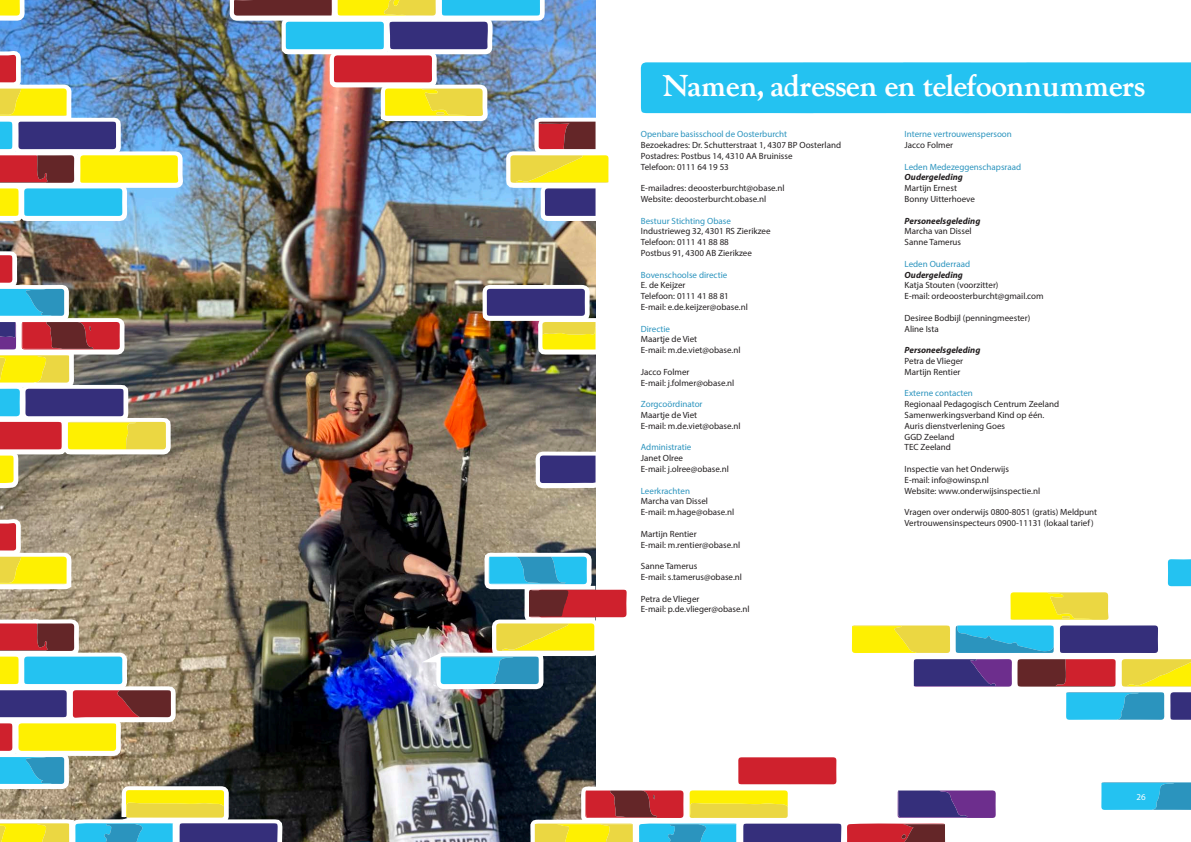
<style>
.page{position:relative;width:1191px;height:842px;background:#fff}
.page>*{position:absolute;margin:0;border:0;box-sizing:border-box;transform-origin:0 0}
.Kop{font:30px "Indira K";letter-spacing:-.035em;color:#fff}
.t1{font:9px "Myriad Pro";color:#231f20}
.Tussen_klein{font:9px "Myriad Pro";color:#2b94be}
.t2{font:italic 700 9px "Myriad Pro";color:#231f20}
.t3{font:9px "Myriad Pro";color:#fff}
</style>
<div class="page">
<img style="left:0;top:0;width:1191px;height:842px">
<p class="Kop" style="left:661px;top:67px;width:485px">Namen, adressen en telefoonnummers</p>
<p class="Tussen_klein" style="left:641px;top:129px;width:148px">Openbare basisschool de Oosterburcht</p>
<p class="t1" style="left:641px;top:139px;width:202px">Bezoekadres: Dr. Schutterstraat 1, 4307 BP Oosterland</p>
<p class="t1" style="left:641px;top:150px;width:153px">Postadres: Postbus 14, 4310 AA Bruinisse</p>
<p class="t1" style="left:641px;top:161px;width:90px">Telefoon: 0111 64 19 53</p>
<p class="t1" style="left:641px;top:183px;width:145px">E-mailadres: deoosterburcht@obase.nl</p>
<p class="t1" style="left:641px;top:193px;width:127px">Website: deoosterburcht.obase.nl</p>
<p class="Tussen_klein" style="left:641px;top:215px;width:91px">Bestuur Stichting Obase</p>
<p class="t1" style="left:641px;top:226px;width:131px">Industrieweg 32, 4301 RS Zierikzee</p>
<p class="t1" style="left:641px;top:237px;width:90px">Telefoon: 0111 41 88 88</p>
<p class="t1" style="left:641px;top:247px;width:112px">Postbus 91, 4300 AB Zierikzee</p>
<p class="Tussen_klein" style="left:641px;top:269px;width:88px">Bovenschoolse directie</p>
<p class="t1" style="left:641px;top:280px;width:46px">E. de Keijzer</p>
<p class="t1" style="left:641px;top:291px;width:90px">Telefoon: 0111 41 88 81</p>
<p class="t1" style="left:641px;top:301px;width:108px">E-mail: e.de.keijzer@obase.nl</p>
<p class="Tussen_klein" style="left:641px;top:323px;width:31px">Directie</p>
<p class="t1" style="left:641px;top:334px;width:58px">Maartje de Viet</p>
<p class="t1" style="left:641px;top:345px;width:101px">E-mail: m.de.viet@obase.nl</p>
<p class="t1" style="left:641px;top:366px;width:50px">Jacco Folmer</p>
<p class="t1" style="left:641px;top:377px;width:95px">E-mail: j.folmer@obase.nl</p>
<p class="Tussen_klein" style="left:641px;top:399px;width:63px">Zorgcoördinator</p>
<p class="t1" style="left:641px;top:409px;width:58px">Maartje de Viet</p>
<p class="t1" style="left:641px;top:420px;width:101px">E-mail: m.de.viet@obase.nl</p>
<p class="Tussen_klein" style="left:641px;top:442px;width:52px">Administratie</p>
<p class="t1" style="left:641px;top:453px;width:44px">Janet Olree</p>
<p class="t1" style="left:641px;top:463px;width:89px">E-mail: j.olree@obase.nl</p>
<p class="Tussen_klein" style="left:641px;top:485px;width:51px">Leerkrachten</p>
<p class="t1" style="left:641px;top:496px;width:69px">Marcha van Dissel</p>
<p class="t1" style="left:641px;top:507px;width:95px">E-mail: m.hage@obase.nl</p>
<p class="t1" style="left:641px;top:528px;width:57px">Martijn Rentier</p>
<p class="t1" style="left:641px;top:539px;width:101px">E-mail: m.rentier@obase.nl</p>
<p class="t1" style="left:641px;top:561px;width:58px">Sanne Tamerus</p>
<p class="t1" style="left:641px;top:571px;width:103px">E-mail: s.tamerus@obase.nl</p>
<p class="t1" style="left:641px;top:593px;width:60px">Petra de Vlieger</p>
<p class="t1" style="left:641px;top:604px;width:110px">E-mail: p.de.vlieger@obase.nl</p>
<p class="Tussen_klein" style="left:904px;top:129px;width:109px">Interne vertrouwenspersoon</p>
<p class="t1" style="left:904px;top:139px;width:50px">Jacco Folmer</p>
<p class="Tussen_klein" style="left:904px;top:161px;width:118px">Leden Medezeggenschapsraad</p>
<p class="t2" style="left:904px;top:171px;width:60px">Oudergeleding</p>
<p class="t1" style="left:904px;top:183px;width:54px">Martijn Ernest</p>
<p class="t1" style="left:904px;top:193px;width:72px">Bonny Uitterhoeve</p>
<p class="t2" style="left:904px;top:215px;width:77px">Personeelsgeleding</p>
<p class="t1" style="left:904px;top:226px;width:69px">Marcha van Dissel</p>
<p class="t1" style="left:904px;top:237px;width:58px">Sanne Tamerus</p>
<p class="Tussen_klein" style="left:904px;top:258px;width:67px">Leden Ouderraad</p>
<p class="t2" style="left:904px;top:269px;width:60px">Oudergeleding</p>
<p class="t1" style="left:904px;top:280px;width:95px">Katja Stouten (voorzitter)</p>
<p class="t1" style="left:904px;top:291px;width:141px">E-mail: ordeoosterburcht@gmail.com</p>
<p class="t1" style="left:904px;top:312px;width:127px">Desiree Bodbijl (penningmeester)</p>
<p class="t1" style="left:904px;top:323px;width:36px">Aline Ista</p>
<p class="t2" style="left:904px;top:344px;width:77px">Personeelsgeleding</p>
<p class="t1" style="left:904px;top:355px;width:60px">Petra de Vlieger</p>
<p class="t1" style="left:904px;top:366px;width:57px">Martijn Rentier</p>
<p class="Tussen_klein" style="left:904px;top:388px;width:70px">Externe contacten</p>
<p class="t1" style="left:904px;top:399px;width:156px">Regionaal Pedagogisch Centrum Zeeland</p>
<p class="t1" style="left:904px;top:409px;width:141px">Samenwerkingsverband Kind op één.</p>
<p class="t1" style="left:904px;top:420px;width:102px">Auris dienstverlening Goes</p>
<p class="t1" style="left:904px;top:431px;width:51px">GGD Zeeland</p>
<p class="t1" style="left:904px;top:442px;width:48px">TEC Zeeland</p>
<p class="t1" style="left:904px;top:463px;width:106px">Inspectie van het Onderwijs</p>
<p class="t1" style="left:904px;top:474px;width:86px">E-mail: info@owinsp.nl</p>
<p class="t1" style="left:904px;top:485px;width:137px">Website: www.onderwijsinspectie.nl</p>
<p class="t1" style="left:904px;top:507px;width:194px">Vragen over onderwijs 0800-8051 (gratis) Meldpunt</p>
<p class="t1" style="left:904px;top:517px;width:190px">Vertrouwensinspecteurs 0900-11131 (lokaal tarief)</p>
<p class="t3" style="left:1136px;top:791px;width:11px">26</p>
</div>
